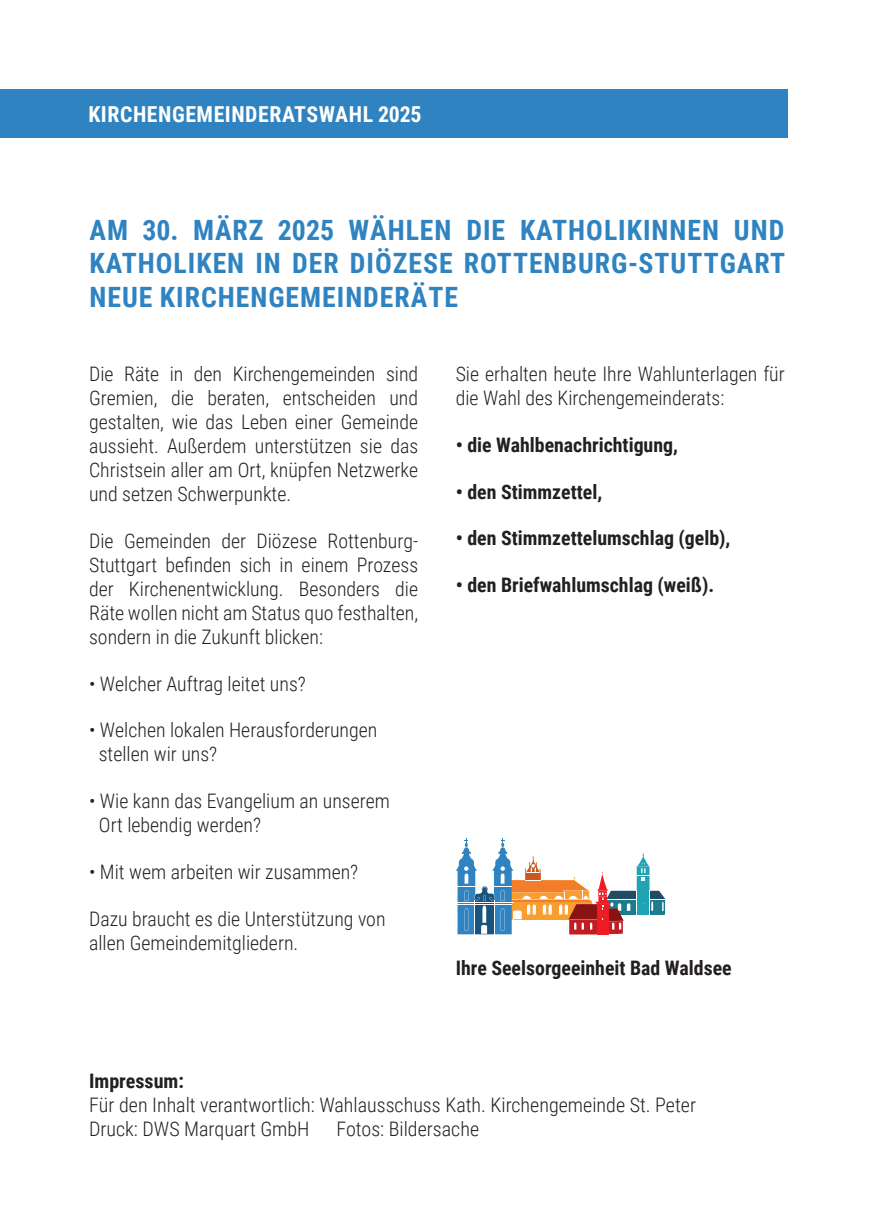
<style>
.page{position:relative;width:874px;height:1225px;background:#fff}
.page>*{position:absolute;margin:0;border:0;box-sizing:border-box;transform-origin:0 0}
.Wort_zum_Sonntag_Grundtext{font:700 28px/33.6px "Roboto Condensed";letter-spacing:.035em;color:#2f83c0;text-align:justify}
.t1{font:700 22px "Roboto Condensed";letter-spacing:.025em;color:#fff}
.Wort_zum_Sonntag_Grundtext-2{font:300 20px/24px "Roboto Condensed";color:#231f20}
.Wort_zum_Sonntag_Grundtext-3{font:700 20px "Roboto Condensed";color:#231f20}
</style>
<div class="page">
<div style="left:0;top:89px;width:787px;height:48px;background:#2f83c0"></div>
<div style="left:596px;top:903px;width:12px;height:32px;background:#ee1d23"></div>
<svg style="left:456px;top:838px;width:209px;height:96px"></svg>
<p class="t1" style="left:88px;top:99px;width:334px">KIRCHENGEMEINDERATSWAHL 2025</p>
<p class="Wort_zum_Sonntag_Grundtext" style="left:89px;top:212px;width:696px">AM 30. MÄRZ 2025 WÄHLEN DIE KATHOLIKINNEN UND KATHOLIKEN IN DER DIÖZESE ROTTENBURG-STUTTGART NEUE KIRCHENGEMEINDERÄTE</p>
<p class="Wort_zum_Sonntag_Grundtext-2" style="left:89px;top:361px;width:330px;text-align:justify">Die Räte in den Kirchengemeinden sind Gremien, die beraten, entscheiden und gestalten, wie das Leben einer Gemeinde aussieht. Außerdem unterstützen sie das Christsein aller am Ort, knüpfen Netzwerke und setzen Schwerpunkte.</p>
<p class="Wort_zum_Sonntag_Grundtext-2" style="left:89px;top:528px;width:330px;text-align:justify">Die Gemeinden der Diözese Rottenburg-Stuttgart befinden sich in einem Prozess der Kirchenentwicklung. Besonders die Räte wollen nicht am Status quo festhalten, sondern in die Zukunft blicken:</p>
<p class="Wort_zum_Sonntag_Grundtext-2" style="left:89px;top:671px;width:218px">• Welcher Auftrag leitet uns?</p>
<p class="Wort_zum_Sonntag_Grundtext-2" style="left:99px;top:717px;width:280px;text-indent:-10px">• Welchen lokalen Herausforderungen stellen wir uns?</p>
<p class="Wort_zum_Sonntag_Grundtext-2" style="left:99px;top:788px;width:292px;text-indent:-10px">• Wie kann das Evangelium an unserem<br>Ort lebendig werden?</p>
<p class="Wort_zum_Sonntag_Grundtext-2" style="left:89px;top:859px;width:270px">• Mit wem arbeiten wir zusammen?</p>
<p class="Wort_zum_Sonntag_Grundtext-2" style="left:89px;top:905px;width:298px">Dazu braucht es die Unterstützung von allen Gemeindemitgliedern.</p>
<p class="Wort_zum_Sonntag_Grundtext-2" style="left:455px;top:361px;width:330px">Sie erhalten heute Ihre Wahlunterlagen für die Wahl des Kirchengemeinderats:</p>
<p class="Wort_zum_Sonntag_Grundtext-3" style="left:455px;top:431px;width:224px">• die Wahlbenachrichtigung,</p>
<p class="Wort_zum_Sonntag_Grundtext-3" style="left:455px;top:477px;width:148px">• den Stimmzettel,</p>
<p class="Wort_zum_Sonntag_Grundtext-3" style="left:455px;top:524px;width:276px">• den Stimmzettelumschlag (gelb),</p>
<p class="Wort_zum_Sonntag_Grundtext-3" style="left:455px;top:571px;width:260px">• den Briefwahlumschlag (weiß).</p>
<p class="Wort_zum_Sonntag_Grundtext-3" style="left:455px;top:953px;width:277px">Ihre Seelsorgeeinheit Bad Waldsee</p>
<p class="Wort_zum_Sonntag_Grundtext-3" style="left:89px;top:1066px;width:96px">Impressum:</p>
<p class="Wort_zum_Sonntag_Grundtext-2" style="left:89px;top:1092px;width:608px">Für den Inhalt verantwortlich: Wahlausschuss Kath. Kirchengemeinde St. Peter</p>
<p class="Wort_zum_Sonntag_Grundtext-2" style="left:89px;top:1116px;width:222px">Druck: DWS Marquart GmbH</p>
<p class="Wort_zum_Sonntag_Grundtext-2" style="left:336px;top:1116px;width:144px">Fotos: Bildersache</p>
</div>
